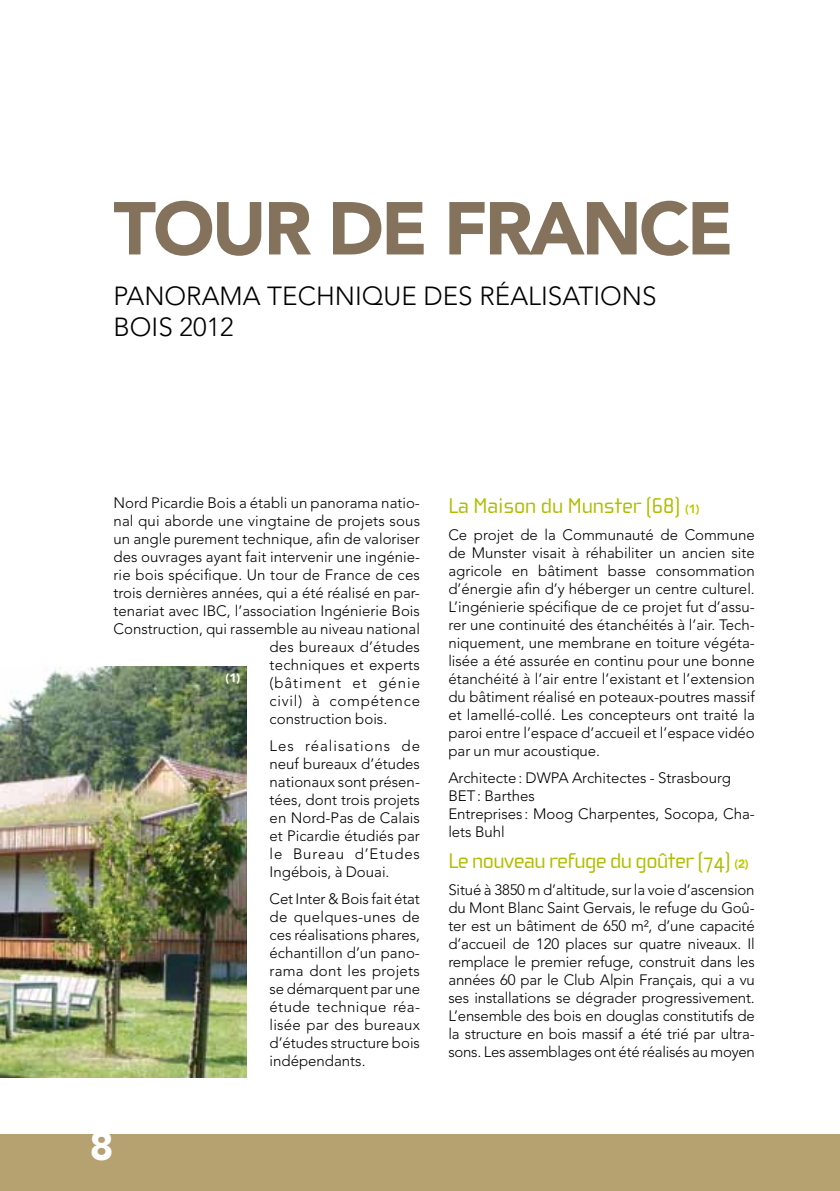
<style>
.page{position:relative;width:840px;height:1191px;background:#fff}
.page>*{position:absolute;margin:0;border:0;box-sizing:border-box;transform-origin:0 0}
.t1{font:900 74px "Avenir LT Std";color:#84725c}
.t2{font:900 40px "Avenir LT Std";color:#fff}
.t3{font:300 26px "Avenir LT Std";color:#000}
.t4{font:22px "Cholla Wide Old Style";letter-spacing:-.02em;color:#afbe00}
.t5{font:22px "Cholla Wide Old Style";color:#afbe00}
.t6{font:300 15px/18px "Avenir LT Std";color:#000;text-align:justify}
.t7{font:300 15px "Avenir LT Std";letter-spacing:.05em;color:#000}
.t8{font:300 15px "Avenir LT Std";letter-spacing:.065em;color:#000}
.t9{font:900 12px "Avenir LT Std";color:#fff}
.s1{font-family:"Avenir LT Std";font-weight:900;font-size:12px;color:#bdcd00}
</style>
<div class="page">
<div style="left:0;top:1134px;width:839px;height:57px;background:#b6a170"></div>
<img style="left:0;top:666px;width:247px;height:411px">
<h1 class="t1" style="left:113px;top:184px;width:51px">TOUR</h1>
<h1 class="t1" style="left:327px;top:184px;width:303px">DE FRANCE</h1>
<h3 class="t3" style="left:113px;top:280px;width:34px">Pano</h3>
<h3 class="t3" style="left:186px;top:280px;width:147px">rama techniqu</h3>
<h3 class="t3" style="left:401px;top:280px;width:125px">e des réalisations</h3>
<h3 class="t3" style="left:113px;top:312px;width:31px">bois</h3>
<h3 class="t3" style="left:179px;top:312px;width:56px">2012</h3>
<p class="t6" style="left:113px;top:493px;width:308px">Nord Picardie Bois a établi un panorama natio-</p>
<p class="t6" style="left:113px;top:511px;width:308px">nal qui aborde une vingtaine de projets sous</p>
<p class="t6" style="left:113px;top:529px;width:308px">un angle purement technique, afin de valoriser</p>
<p class="t6" style="left:113px;top:547px;width:308px">des ouvrages ayant fait intervenir une ingénie-</p>
<p class="t6" style="left:113px;top:565px;width:308px">rie bois spécifique. Un tour de France de ces</p>
<p class="t6" style="left:113px;top:583px;width:308px">trois dernières années, qui a été réalisé en par-</p>
<p class="t6" style="left:113px;top:601px;width:308px">tenariat avec IBC, l’association Ingénierie Bois</p>
<p class="t6" style="left:113px;top:619px;width:308px">Construction, qui rassemble au niveau national</p>
<p class="t6" style="left:269px;top:637px;width:152px">des bureaux d’études</p>
<p class="t6" style="left:269px;top:655px;width:152px">techniques et experts</p>
<p class="t8" style="left:269px;top:673px;width:152px">(bâtiment et génie</p>
<p class="t7" style="left:269px;top:691px;width:152px">civil) à compétence</p>
<p class="t6" style="left:269px;top:709px;width:119px">construction bois.</p>
<p class="t6" style="left:269px;top:736px;width:152px">Les réalisations de neuf bureaux d’études nationaux sont présen&shy;tées, dont trois projets en Nord-Pas de Calais et Picardie étudiés par le Bureau d’Etudes Ingébois, à Douai.</p>
<p class="t6" style="left:269px;top:889px;width:152px">Cet Inter &amp; B ois fait état de quelques-unes de ces réalisations phares, échantillon d’un pano&shy;rama dont les projets se démarquent par une étude technique réa&shy;lisée par des bureaux d’études structure bois indépendants.</p>
<p class="t9" style="left:225px;top:671px;width:16px">(1)</p>
<h2 class="t2" style="left:90px;top:1121px;width:25px">8</h2>
<h3 class="t5" style="left:448px;top:493px;width:253px">La Maison du Munster (68) <span class="s1">(1)</span></h3>
<p class="t6" style="left:448px;top:525px;width:308px">Ce projet de la Communauté de Commune de M unster visait à réhabiliter un ancien site agricole en bâtiment basse consommation d’énergie afin d’y héberger un centre culturel.<br>L’ingénierie spécifique de ce projet fut d’assu&shy;rer une continuité des étanchéités à l’air. Tech&shy;niquement, une membrane en toiture végéta&shy;lisée a été assurée en continu pour une bonne étanchéité à l’air entre l’existant et l’extension du bâtiment réalisé en poteaux-poutres massif et lamellé-collé. Les concepteurs ont traité la paroi entre l’espace d’accueil et l’espace vidéo par un mur acoustique.</p>
<p class="t6" style="left:448px;top:768px;width:308px;text-align:left">Architecte: DWPA Architectes - Strasbourg<br>BET: Barthes<br>Entreprises : M oog Charpentes, Socopa, Cha&shy;lets Buhl</p>
<h3 class="t4" style="left:448px;top:848px;width:301px">Le nouveau refuge du goûter (74) <span class="s1">(2)</span></h3>
<p class="t6" style="left:448px;top:880px;width:308px">Situé à 3850 m d’altitude, sur la voie d’ascension du Mont B lanc Saint Gervais, le refuge du Goû&shy;ter est un bâtiment de 650 m², d’une capacité d’accueil de 120 places sur quatre niveaux. Il remplace le premier refuge, construit dans les années 60 par le Club Alpin Français, qui a vu ses installations se dégrader progressivement.<br>L’ensemble des bois en douglas constitutifs de la structure en bois massif a été trié par ultra&shy;sons. Les assemblages ont été réalisés au moyen</p>
</div>
